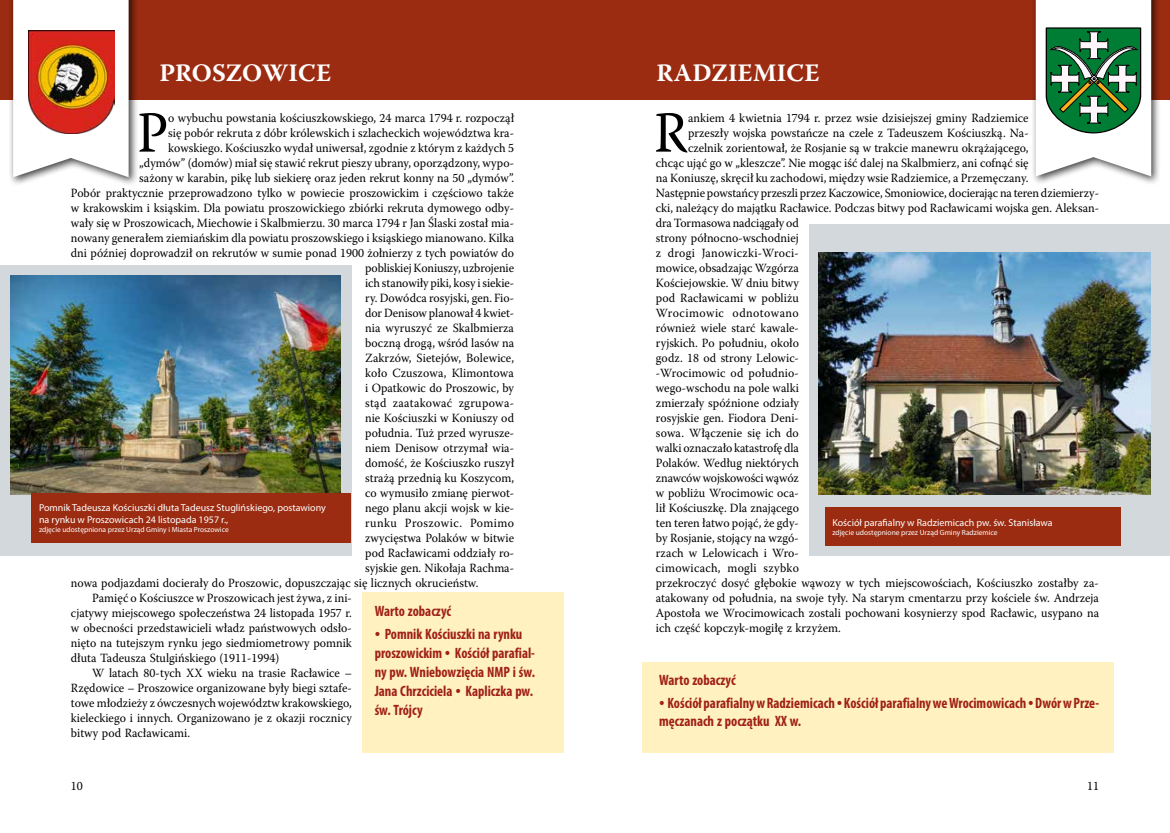
<style>
.page{position:relative;width:1170px;height:833px;background:#fff}
.page>*{position:absolute;margin:0;border:0;box-sizing:border-box;transform-origin:0 0}
.t1{font:58px "Warnock Pro";color:#000;scale:.95 1}
.t2{font:700 25px "Warnock Pro";letter-spacing:.005em;color:#fff}
.t3{font:700 condensed 15px/18.8px "Myriad Pro";color:#9f2016;scale:.95 1}
.t4{font:12.5px "Warnock Pro";color:#000;scale:.95 1}
.t5{font:12.5px "Warnock Pro";letter-spacing:.02em;color:#000;scale:.95 1}
.t6{font:12.5px "Warnock Pro";letter-spacing:.025em;color:#000;scale:.95 1}
.t7{font:12.5px "Warnock Pro";letter-spacing:.03em;color:#000;scale:.95 1}
.t8{font:12.5px "Warnock Pro";letter-spacing:.035em;color:#000;scale:.95 1}
.t9{font:10px/12px "Myriad Pro";color:#fff}
.t10{font:7.5px "Myriad Pro";color:#fff}
.s1{font-family:"Adobe Garamond Pro";font-weight:400;font-stretch:normal}
</style>
<div class="page">
<div style="left:0;top:0;width:1169px;height:100px;background:#9b2c11"></div>
<div style="left:8px;top:0;width:131px;height:187px;background:#000;opacity:.75"></div>
<svg style="left:13px;top:0;width:116px;height:177px"></svg>
<div style="left:1030px;top:0;width:131px;height:186px;background:#000;opacity:.75"></div>
<img style="left:28px;top:31px;width:87px;height:103px">
<svg style="left:1035px;top:0;width:116px;height:176px"></svg>
<div style="left:0;top:265px;width:351px;height:290px;background:#d2d8db"></div>
<img style="left:11px;top:276px;width:329px;height:218px">
<div style="left:32px;top:493px;width:319px;height:49px;background:#9b2c11"></div>
<div style="left:362px;top:592px;width:201px;height:160px;background:#fff1c0"></div>
<div style="left:641px;top:662px;width:472px;height:90px;background:#fff1c0"></div>
<div style="left:809px;top:224px;width:360px;height:331px;background:#d2d8db"></div>
<img style="left:819px;top:252px;width:331px;height:242px">
<div style="left:825px;top:507px;width:295px;height:39px;background:#9b2c11"></div>
<h2 class="t2" style="left:159px;top:58px;width:173px">PROSZOWICE</h2>
<h2 class="t2" style="left:656px;top:58px;width:164px">RADZIEMICE</h2>
<h1 class="t1" style="left:137px;top:98px;width:34px">P</h1>
<p class="t4" style="left:168px;top:110px;width:365px">o wybuchu powstania kościuszkowskiego, 24 marca 1794 r. rozpoczął</p>
<h1 class="t1" style="left:654px;top:98px;width:37px">R</h1>
<p class="t4" style="left:688px;top:110px;width:360px">ankiem 4 kwietnia 1794 r. przez wsie dzisiejszej gminy Radziemice</p>
<p class="t4" style="left:168px;top:125px;width:365px">się pobór rekruta z dóbr królewskich i szlacheckich województwa kra-</p>
<p class="t4" style="left:168px;top:140px;width:365px">kowskiego. Kościuszko wydał uniwersał, zgodnie z którym z każdych 5</p>
<p class="t4" style="left:139px;top:155px;width:396px">„dymów” (domów) miał się stawić rekrut pieszy ubrany, oporządzony, wypo-</p>
<p class="t4" style="left:139px;top:170px;width:396px">sażony w karabin, pikę lub siekierę oraz jeden rekrut konny na 50 „dymów”.</p>
<p class="t4" style="left:71px;top:185px;width:468px">Pobór praktycznie przeprowadzono tylko w powiecie proszowickim i częściowo także</p>
<p class="t4" style="left:71px;top:200px;width:468px">w krakowskim i ksiąskim. Dla powiatu proszowickiego zbiórki rekruta dymowego odby-</p>
<p class="t4" style="left:71px;top:215px;width:468px">wały się w Proszowicach, Miechowie i Skalbmierzu. 30 marca 1794 r Jan Ślaski został mia-</p>
<p class="t4" style="left:71px;top:230px;width:468px">nowany generałem ziemiańskim dla powiatu proszowskiego i ksiąskiego mianowano. Kilka</p>
<p class="t4" style="left:71px;top:245px;width:468px">dni później doprowadził on rekrutów w sumie ponad 1900 żołnierzy z tych powiatów do</p>
<p class="t4" style="left:365px;top:260px;width:158px">pobliskiej Koniuszy, uzbrojenie</p>
<p class="t4" style="left:365px;top:275px;width:158px">ich stanowiły piki, kosy i siekie-</p>
<p class="t4" style="left:365px;top:290px;width:158px">ry. Dowódca rosyjski, gen. Fio-</p>
<p class="t4" style="left:365px;top:305px;width:158px">dor Denisow planował 4 kwiet-</p>
<p class="t4" style="left:365px;top:320px;width:158px">nia wyruszyć ze Skalbmierza</p>
<p class="t4" style="left:365px;top:335px;width:158px">boczną drogą, wśród lasów na</p>
<p class="t4" style="left:365px;top:350px;width:158px">Zakrzów, Sietejów, Bolewice,</p>
<p class="t4" style="left:365px;top:365px;width:158px">koło Czuszowa, Klimontowa</p>
<p class="t4" style="left:365px;top:380px;width:158px">i Opatkowic do Proszowic, by</p>
<p class="t5" style="left:365px;top:395px;width:158px">stąd zaatakować zgrupowa-</p>
<p class="t4" style="left:365px;top:410px;width:158px">nie Kościuszki w Koniuszy od</p>
<p class="t4" style="left:365px;top:425px;width:158px">południa. Tuż przed wyrusze-</p>
<p class="t4" style="left:365px;top:440px;width:158px">niem Denisow otrzymał wia-</p>
<p class="t4" style="left:365px;top:455px;width:158px">domość, że Kościuszko ruszył</p>
<p class="t4" style="left:365px;top:470px;width:158px">strażą przednią ku Koszycom,</p>
<p class="t4" style="left:365px;top:485px;width:158px">co wymusiło zmianę pierwot-</p>
<p class="t4" style="left:365px;top:500px;width:158px">nego planu akcji wojsk w kie-</p>
<p class="t7" style="left:365px;top:515px;width:158px">runku Proszowic. Pomimo</p>
<p class="t4" style="left:365px;top:530px;width:158px">zwycięstwa Polaków w bitwie</p>
<p class="t4" style="left:365px;top:545px;width:158px">pod Racławicami oddziały ro-</p>
<p class="t4" style="left:365px;top:560px;width:158px">syjskie gen. Nikołaja Rachma-</p>
<p class="t4" style="left:71px;top:575px;width:430px">nowa podjazdami docierały do Proszowic, dopuszczając się licznych okrucieństw.</p>
<p class="t4" style="left:92px;top:590px;width:275px">Pamięć o Kościuszce w Proszowicach jest żywa, z ini-</p>
<p class="t4" style="left:71px;top:605px;width:297px">cjatywy miejscowego społeczeństwa 24 listopada 1957 r.</p>
<p class="t4" style="left:71px;top:620px;width:297px">w obecności przedstawicieli władz państwowych odsło-</p>
<p class="t4" style="left:71px;top:635px;width:297px">nięto na tutejszym rynku jego siedmiometrowy pomnik</p>
<p class="t4" style="left:71px;top:650px;width:221px">dłuta Tadeusza Stulgińskiego (1911-1994)</p>
<p class="t4" style="left:92px;top:665px;width:275px">W latach 80-tych XX wieku na trasie Racławice –</p>
<p class="t4" style="left:71px;top:680px;width:297px">Rzędowice – Proszowice organizowane były biegi sztafe-</p>
<p class="t4" style="left:71px;top:695px;width:297px">towe młodzieży z ówczesnych województw krakowskiego,</p>
<p class="t4" style="left:71px;top:710px;width:297px">kieleckiego i innych. Organizowano je z okazji rocznicy</p>
<p class="t4" style="left:71px;top:725px;width:127px">bitwy pod Racławicami.</p>
<p class="t4" style="left:688px;top:125px;width:360px">przeszły wojska powstańcze na czele z Tadeuszem Kościuszką. Na-</p>
<p class="t4" style="left:688px;top:140px;width:360px">czelnik zorientował, że Rosjanie są w trakcie manewru okrążającego,</p>
<p class="t4" style="left:656px;top:155px;width:394px">chcąc ująć go w „kleszcze”. Nie mogąc iść dalej na Skalbmierz, ani cofnąć się</p>
<p class="t4" style="left:656px;top:170px;width:394px">na Koniuszę, skręcił ku zachodowi, między wsie Radziemice, a Przemęczany.</p>
<p class="t4" style="left:656px;top:185px;width:468px">Następnie powstańcy przeszli przez Kaczowice, Smoniowice, docierając na teren dziemierzy-</p>
<p class="t4" style="left:656px;top:200px;width:468px">cki, należący do majątku Racławice. Podczas bitwy pod Racławicami wojska gen. Aleksan-</p>
<p class="t4" style="left:656px;top:215px;width:152px">dra Tormasowa nadciągały od</p>
<p class="t4" style="left:656px;top:230px;width:152px">strony północno-wschodniej</p>
<p class="t5" style="left:656px;top:245px;width:152px">z drogi Janowiczki-Wroci-</p>
<p class="t4" style="left:656px;top:260px;width:152px">mowice, obsadzając Wzgórza</p>
<p class="t4" style="left:656px;top:275px;width:152px">Kościejowskie. W dniu bitwy</p>
<p class="t4" style="left:656px;top:290px;width:152px">pod Racławicami w pobliżu</p>
<p class="t8" style="left:656px;top:305px;width:152px">Wrocimowic odnotowano</p>
<p class="t4" style="left:656px;top:320px;width:152px">również wiele starć kawale-</p>
<p class="t4" style="left:656px;top:335px;width:152px">ryjskich. Po południu, około</p>
<p class="t4" style="left:656px;top:350px;width:152px">godz. 18 od strony Lelowic-</p>
<p class="t4" style="left:656px;top:365px;width:152px">-Wrocimowic od południo-</p>
<p class="t4" style="left:656px;top:380px;width:152px">wego-wschodu na pole walki</p>
<p class="t4" style="left:656px;top:395px;width:152px">zmierzały spóźnione odziały</p>
<p class="t4" style="left:656px;top:410px;width:152px">rosyjskie gen. Fiodora Deni-</p>
<p class="t4" style="left:656px;top:425px;width:152px">sowa. Włączenie się ich do</p>
<p class="t4" style="left:656px;top:440px;width:152px">walki oznaczało katastrofę dla</p>
<p class="t4" style="left:656px;top:455px;width:152px">Polaków. Według niektórych</p>
<p class="t4" style="left:656px;top:470px;width:152px">znawców wojskowości wąwóz</p>
<p class="t4" style="left:656px;top:485px;width:152px">w pobliżu Wrocimowic oca-</p>
<p class="t4" style="left:656px;top:500px;width:152px">lił Kościuszkę. Dla znającego</p>
<p class="t4" style="left:656px;top:515px;width:152px">ten teren łatwo pojąć, że gdy-</p>
<p class="t4" style="left:656px;top:530px;width:152px">by Rosjanie, stojący na wzgó-</p>
<p class="t4" style="left:656px;top:545px;width:152px">rzach w Lelowicach i Wro-</p>
<p class="t6" style="left:656px;top:560px;width:152px">cimowicach, mogli szybko</p>
<p class="t4" style="left:656px;top:575px;width:468px">przekroczyć dosyć głębokie wąwozy w tych miejscowościach, Kościuszko zostałby za-</p>
<p class="t4" style="left:656px;top:590px;width:468px">atakowany od południa, na swoje tyły. Na starym cmentarzu przy kościele św. Andrzeja</p>
<p class="t4" style="left:656px;top:605px;width:468px">Apostoła we Wrocimowicach zostali pochowani kosynierzy spod Racławic, usypano na</p>
<p class="t4" style="left:656px;top:620px;width:196px">ich część kopczyk-mogiłę z krzyżem.</p>
<p class="t9" style="left:39px;top:501px;width:288px">Pomnik Tadeusza Kościuszki dłuta Tadeusz Stuglińskiego, postawiony na rynku w Proszowicach 24 listopada 1957 r.,</p>
<p class="t10" style="left:39px;top:524px;width:191px">zdjęcie udostępniona przez Urząd Gminy i Miasta Proszowice</p>
<p class="t9" style="left:832px;top:516px;width:222px">Kościół parafialny w Radziemicach pw. św. Stanisława</p>
<p class="t10" style="left:832px;top:528px;width:167px">zdjęcie udostępnione przez Urząd Gminy Radziemice</p>
<p class="t3" style="left:374px;top:601px;width:82px">Warto zobaczyć</p>
<p class="t3" style="left:374px;top:625px;width:170px"><span class="s1">•</span> Pomnik Kościuszki na rynku proszowickim <span class="s1">•</span> Kościół parafial&shy;ny pw. Wniebowzięcia NMP i św.<br>Jana Chrzciciela <span class="s1">•</span> Kapliczka pw. św. Trójcy</p>
<p class="t3" style="left:659px;top:670px;width:82px">Warto zobaczyć</p>
<p class="t3" style="left:659px;top:693px;width:464px;line-height:18px"><span class="s1">•</span> Kościół parafialny w Radziemicach <span class="s1">•</span> Kościół parafialny we Wrocimowicach <span class="s1">•</span> Dwór w Prze&shy;męczanach z początku XX w.</p>
<p class="t4" style="left:71px;top:778px;width:14px">10</p>
<p class="t4" style="left:1086px;top:778px;width:14px">11</p>
</div>
